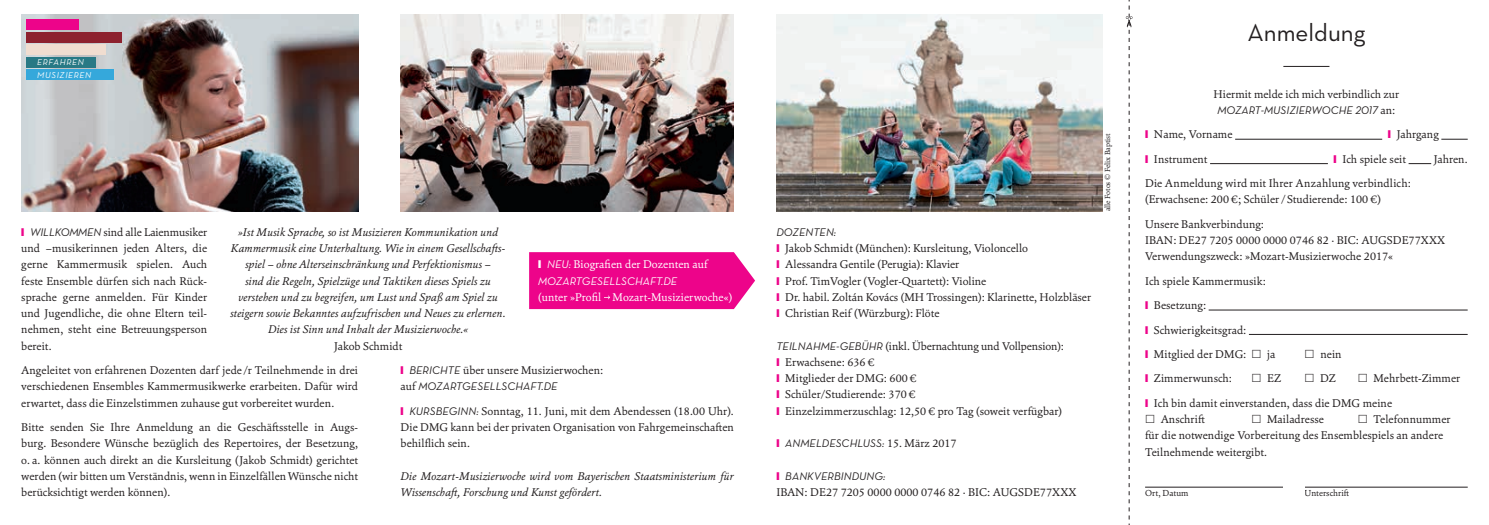
<style>
.page{position:relative;width:1489px;height:525px;background:#fff}
.page>*{position:absolute;margin:0;border:0;box-sizing:border-box;transform-origin:0 0}
.t1{font:25px "Neutraface Text";color:#231f20}
.t2{font:11.25px/16.2px "Cala";letter-spacing:.005em;color:#231f20}
.t3{font:italic 11.25px/16.2px "Cala";letter-spacing:.005em;color:#231f20}
.t4{font:11.25px "Neutraface Text Book Italic Alt";letter-spacing:.005em;color:#231f20}
.t5{font:11.25px "Cala";letter-spacing:.005em;color:#fff}
.t6{font:11.25px "Neutraface Text Book Italic Alt";letter-spacing:.005em;color:#fff}
.t7{font:8.75px "Cala";letter-spacing:.005em;color:#231f20}
.t8{font:italic 8.75px "Neutraface Text";letter-spacing:.075em;color:#fff}
.t9{font:7.5px "Cala";color:#231f20}
.s1{color:#ed048a}
.s2{font-family:"Neutraface Text Book Italic Alt"}
.s3{font-family:"Cala"}
</style>
<div class="page">
<img style="left:400px;top:14px;width:333px;height:197px">
<img style="left:21px;top:14px;width:337px;height:197px">
<hr style="left:1283px;top:66px;width:46px;height:1px;background:#231f20">
<hr style="left:1234px;top:139px;width:147px;height:1px;background:#231f20">
<svg style="left:1441px;top:139px;width:26px;height:1px"></svg>
<hr style="left:1209px;top:163px;width:118px;height:1px;background:#231f20">
<svg style="left:1408px;top:163px;width:22px;height:1px"></svg>
<hr style="left:1208px;top:309px;width:259px;height:1px;background:#231f20">
<hr style="left:1248px;top:334px;width:219px;height:1px;background:#231f20">
<hr style="left:1144px;top:486px;width:323px;height:1px;background:#231f20">
<div style="left:27px;top:19px;width:52px;height:11px;background:#ed048a"></div>
<div style="left:27px;top:44px;width:79px;height:11px;background:#f0ddd0"></div>
<div style="left:27px;top:69px;width:87px;height:11px;background:#35a8db"></div>
<div style="left:27px;top:57px;width:69px;height:10px;background:#287985"></div>
<div style="left:27px;top:32px;width:95px;height:11px;background:#8d212e"></div>
<div style="left:1283px;top:479px;width:21px;height:17px;background:#fff"></div>
<svg style="left:1125px;top:0;width:7px;height:524px"></svg>
<img style="left:776px;top:14px;width:326px;height:197px">
<svg style="left:529px;top:252px;width:226px;height:57px;background:#ed108f"></svg>
<p class="t8" style="left:37px;top:57px;width:48px">ERFAHREN</p>
<p class="t8" style="left:37px;top:69px;width:56px">MUSIZIEREN</p>
<p class="t3" style="left:230px;top:224px;width:277px;text-align:center">»Ist Musik Sprache, so ist Musizieren Kommunikation und Kammermusik eine Unterhaltung. Wie in einem Gesellschafts&shy;spiel – ohne Alterseinschränkung und Perfektionismus –<br>sind die Regeln, Spielzüge und Taktiken dieses Spiels zu verstehen und zu begreifen, um Lust und Spaß am Spiel zu steigern sowie Bekanntes aufzufrischen und Neues zu erlernen.<br>Dies ist Sinn und Inhalt der Musizierwoche.«</p>
<p class="t2" style="left:334px;top:337px;width:70px">Jakob Schmidt</p>
<p class="t2" style="left:21px;top:224px;width:187px;text-align:justify"><span class="s1">❙</span> <span class="s2">WILLKOMMEN</span> sind alle Laienmusiker und –musikerinnen jeden Alters, die gerne Kammermusik spielen. Auch feste Ensemble dürfen sich nach Rück&shy;sprache gerne anmelden. Für Kinder und Jugendliche, die ohne Eltern teil&shy;nehmen, steht eine Betreuungsperson bereit.</p>
<p class="t2" style="left:21px;top:362px;width:338px;text-align:justify">Angeleitet von erfahrenen Dozenten darf jede /r Teilnehmende in drei verschiedenen Ensembles Kammermusikwerke erarbeiten. Dafür wird erwartet, dass die Einzelstimmen zuhause gut vorbereitet wurden.</p>
<p class="t2" style="left:21px;top:419px;width:338px;text-align:justify">Bitte senden Sie Ihre Anmeldung an die Geschäftsstelle in Augs&shy;burg. Besondere Wünsche bezüglich des Repertoires, der Besetzung, o. a. können auch direkt an die Kursleitung (Jakob Schmidt) gerichtet werden (wir bitten um Verständnis, wenn in Einzelfällen Wünsche nicht berücksichtigt werden können).</p>
<p class="t5" style="left:538px;top:257px;width:171px">❙ <span class="s2">NEU:</span> Biografien der Dozenten auf</p>
<p class="t6" style="left:538px;top:274px;width:140px">MOZARTGESELLSCHAFT.DE</p>
<p class="t5" style="left:538px;top:290px;width:195px">(unter »Profil Mozart-Musizierwoche«)</p>
<p class="t2" style="left:400px;top:362px;width:204px"><span class="s1">❙</span> <span class="s2">BERICHTE</span> über unsere Musizierwochen:</p>
<p class="t4" style="left:400px;top:379px;width:158px"><span class="s3">auf</span> MOZARTGESELLSCHAFT.DE</p>
<p class="t2" style="left:400px;top:402px;width:335px;text-align:justify"><span class="s1">❙</span> <span class="s2">KURSBEGINN:</span> Sonntag, 11. Juni, mit dem Abendessen (18.00 Uhr).<br>Die DMG kann bei der privaten Organisation von Fahrgemeinschaften behilflich sein.</p>
<p class="t3" style="left:400px;top:467px;width:335px">Die Mozart-Musizierwoche wird vom Bayerischen Staatsministerium für<br>Wissenschaft, Forschung und Kunst gefördert.</p>
<p class="t4" style="left:776px;top:225px;width:61px">DOZENTEN:</p>
<p class="t2" style="left:776px;top:240px;width:316px"><span class="s1">❙</span> Jakob Schmidt (München): Kursleitung, Violoncello<br><span class="s1">❙</span> Alessandra Gentile (Perugia): Klavier<br><span class="s1">❙</span> Prof. TimVogler (Vogler-Quartett): Violine<br><span class="s1">❙</span> Dr. habil. Zoltán Kovács (MH Trossingen): Klarinette, Holzbläser <span class="s1">❙</span> Christian Reif (Würzburg): Flöte</p>
<p class="t2" style="left:776px;top:337px;width:289px"><span class="s2">TEILNAHME-GEBÜHR</span> (inkl. Übernachtung und Vollpension): <span class="s1">❙</span> Erwachsene: 636€<br><span class="s1">❙</span> Mitglieder der DMG: 600€<br><span class="s1">❙</span> Schüler/Studierende: 370€<br><span class="s1">❙</span> Einzelzimmerzuschlag: 12,50€ pro Tag (soweit verfügbar)</p>
<p class="t4" style="left:776px;top:436px;width:182px"><span class="s1">❙</span> ANMELDESCHLUSS: <span class="s3">15. März 2017</span></p>
<p class="t4" style="left:776px;top:468px;width:111px"><span class="s1">❙</span> BANKVERBINDUNG:</p>
<p class="t2" style="left:776px;top:484px;width:301px">IBAN: DE27 7205 0000 0000 0746 82 · BIC: AUGSDE77XXX</p>
<p class="t9" style="left:1102px;top:211px;width:80px;rotate:-90deg">alle Fotos © Felix Baptist</p>
<h1 class="t1" style="left:1247px;top:16px;width:120px">Anmeldung</h1>
<p class="t2" style="left:1213px;top:86px;width:187px">Hiermit melde ich mich verbindlich zur</p>
<p class="t4" style="left:1217px;top:103px;width:179px">MOZART-MUSIZIERWOCHE 2017 <span class="s3">an:</span></p>
<p class="t2" style="left:1144px;top:126px;width:89px"><span class="s1">❙</span> Name, Vorname</p>
<p class="t2" style="left:1387px;top:126px;width:52px"><span class="s1">❙</span> Jahrgang</p>
<p class="t2" style="left:1144px;top:151px;width:64px"><span class="s1">❙</span> Instrument</p>
<p class="t2" style="left:1333px;top:151px;width:74px"><span class="s1">❙</span> Ich spiele seit</p>
<p class="t2" style="left:1433px;top:151px;width:35px">Jahren.</p>
<p class="t2" style="left:1144px;top:175px;width:267px">Die Anmeldung wird mit Ihrer Anzahlung verbindlich: (Erwachsene: 200€; Schüler /Studierende: 100€)</p>
<p class="t2" style="left:1144px;top:216px;width:301px">Unsere Bankverbindung:<br>IBAN: DE27 7205 0000 0000 0746 82 · BIC: AUGSDE77XXX<br>Verwendungszweck: »Mozart-Musizierwoche 2017«</p>
<p class="t2" style="left:1144px;top:268px;width:122px;line-height:24.4px">Ich spiele Kammermusik: <span class="s1">❙</span> Besetzung:<br><span class="s1">❙</span> Schwierigkeitsgrad:<br><span class="s1">❙</span> Mitglied der DMG:</p>
<p class="t2" style="left:1267px;top:346px;width:10px">ja</p>
<p class="t2" style="left:1320px;top:346px;width:23px">nein</p>
<p class="t2" style="left:1144px;top:366px;width:317px;line-height:24.4px;text-indent:228px">Mehrbett-Zimmer <span class="s1">❙</span> Ich bin damit einverstanden, dass die DMG meine</p>
<p class="t2" style="left:1160px;top:411px;width:45px">Anschrift</p>
<p class="t2" style="left:1266px;top:411px;width:58px">Mailadresse</p>
<p class="t2" style="left:1144px;top:370px;width:88px"><span class="s1">❙</span> Zimmerwunsch:</p>
<p class="t2" style="left:1266px;top:370px;width:15px">EZ</p>
<p class="t2" style="left:1320px;top:370px;width:17px">DZ</p>
<p class="t2" style="left:1144px;top:411px;width:307px;text-indent:228px">Telefonnummer für die notwendige Vorbereitung des Ensemblespiels an andere<br>Teilnehmende weitergibt.</p>
<p class="t7" style="left:1144px;top:487px;width:45px">Ort, Datum</p>
<p class="t7" style="left:1304px;top:487px;width:46px">Unterschrift</p>
</div>
